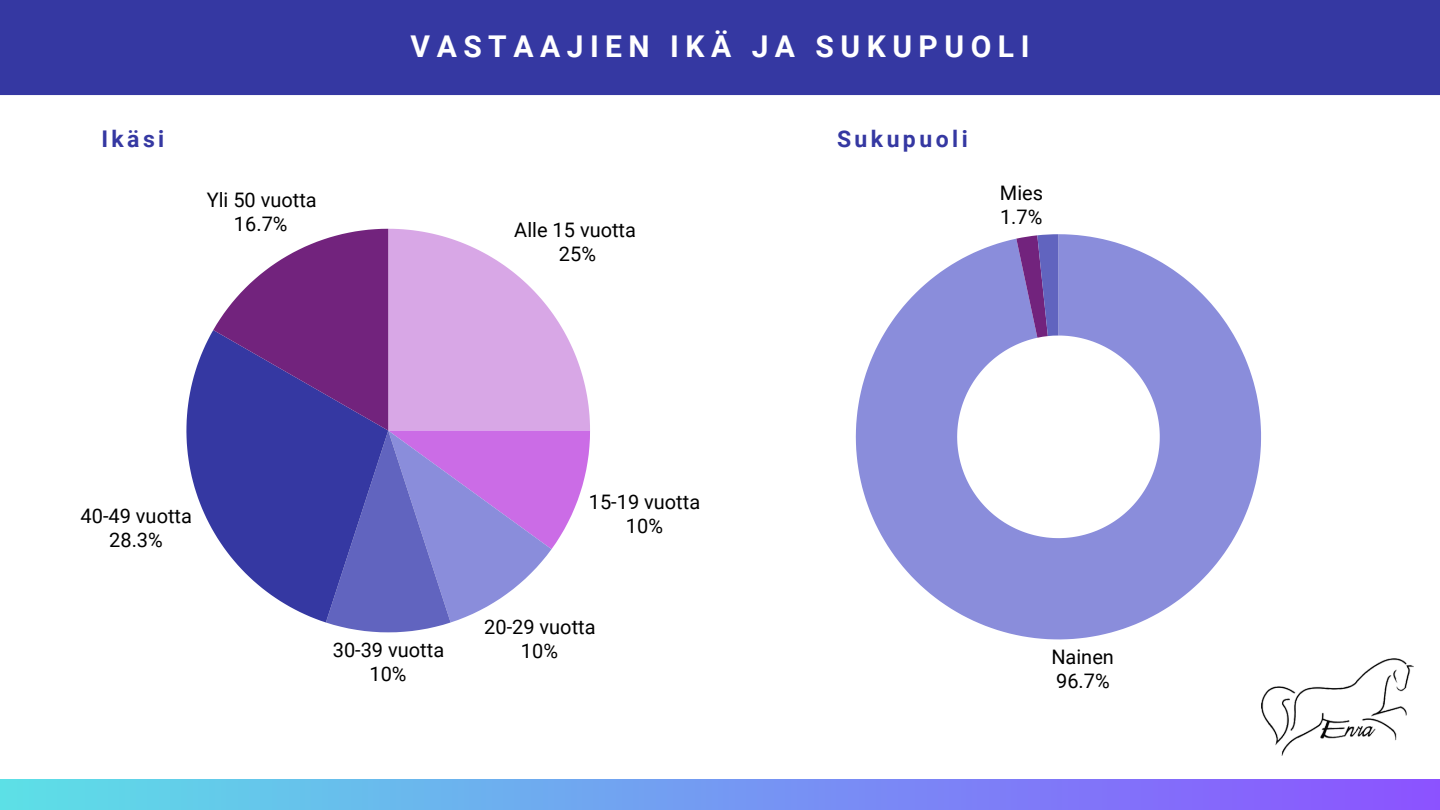
<style>
.page{position:relative;width:1440px;height:810px;background:#fff}
.page>*{position:absolute;margin:0;border:0;box-sizing:border-box;transform-origin:0 0}
.t1{font:700 30px "Roboto";letter-spacing:.215em;color:#fff}
.t2{font:700 23px "Roboto";letter-spacing:.15em;color:#3538a2}
.t3{font:20px/23.9px "Roboto";color:#000;text-align:center}
</style>
<div class="page">
<img style="left:1261px;top:658px;width:152px;height:98px">
<div style="left:0;top:780px;width:1440px;height:30px;background:linear-gradient(to right,#5ce0e6,#8c52ff)"></div>
<div style="left:0;top:0;width:1440px;height:95px;background:#3538a2"></div>
<svg style="left:186px;top:330px;width:27px;height:201px;fill:#3538a2"></svg>
<svg style="left:213px;top:229px;width:377px;height:403px"></svg>
<svg style="left:856px;top:234px;width:405px;height:405px;fill:#8a8ddb"></svg>
<svg style="left:1016px;top:234px;width:42px;height:104px;background:#765baf"></svg>
<p class="t1" style="left:411px;top:29px;width:620px">VASTAAJIEN IKÄ JA SUKUPUOLI</p>
<p class="t2" style="left:101px;top:126px;width:65px">Ikäsi</p>
<p class="t2" style="left:837px;top:126px;width:132px">Sukupuoli</p>
<p class="t3" style="left:207px;top:188px;width:112px">Yli 50 vuotta<br>16.7%</p>
<p class="t3" style="left:514px;top:218px;width:123px">Alle 15 vuotta<br>25%</p>
<p class="t3" style="left:1000px;top:181px;width:45px;text-align:left">Mies<br>1.7%</p>
<p class="t3" style="left:81px;top:504px;width:113px">40-49 vuotta<br>28.3%</p>
<p class="t3" style="left:589px;top:490px;width:113px">15-19 vuotta<br>10%</p>
<p class="t3" style="left:484px;top:615px;width:113px">20-29 vuotta</p>
<p class="t3" style="left:333px;top:638px;width:113px">30-39 vuotta</p>
<p class="t3" style="left:521px;top:639px;width:39px">10%</p>
<p class="t3" style="left:369px;top:662px;width:39px">10%</p>
<p class="t3" style="left:1051px;top:646px;width:64px;text-align:left">Nainen<br>96.7%</p>
</div>
